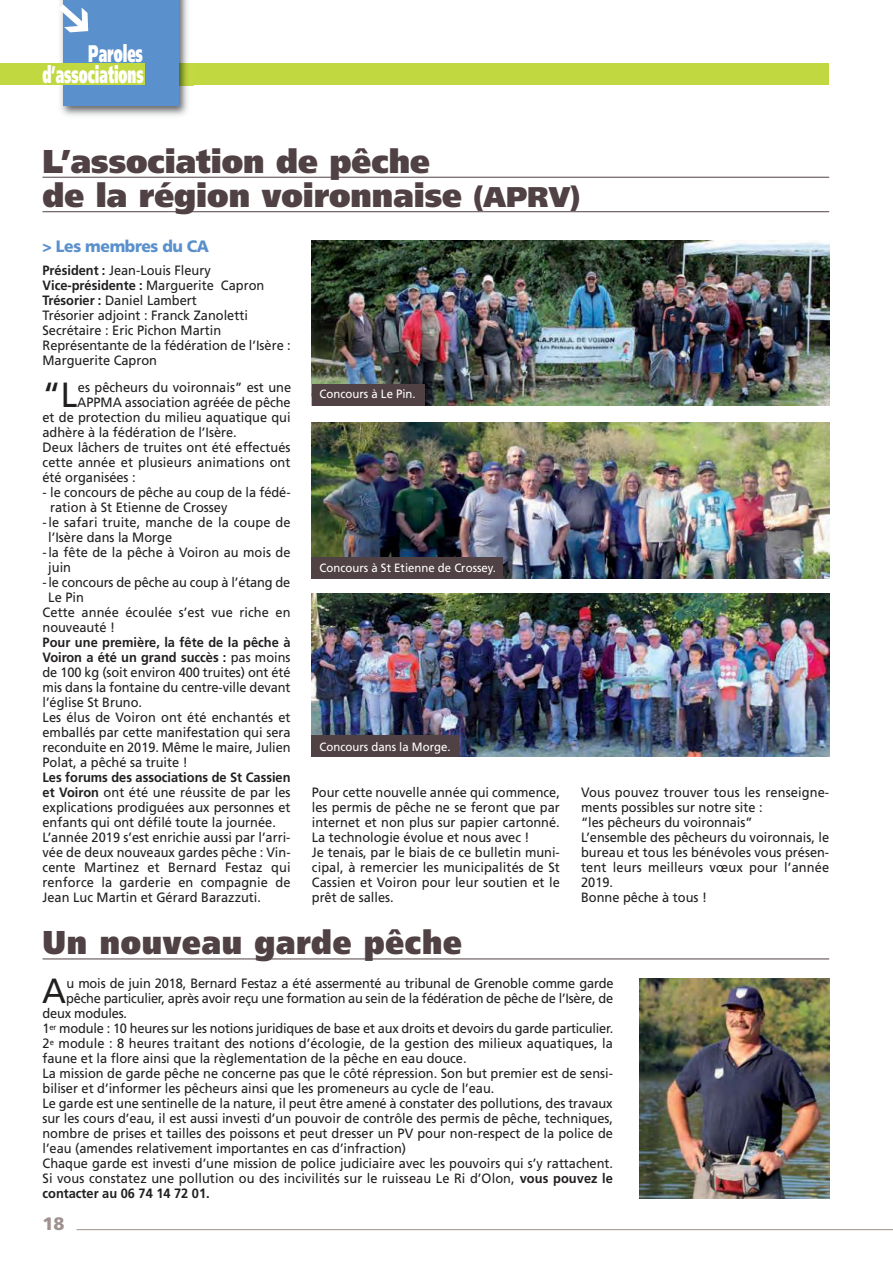
<style>
.page{position:relative;width:893px;height:1263px;background:#fff}
.page>*{position:absolute;margin:0;border:0;box-sizing:border-box;transform-origin:0 0}
.t1{font:34.95px "Frutiger";color:#221f1f;scale:.95 1}
.t2{font:900 33px/34.5px "Frutiger";color:#504144;scale:.95 1}
.t3{font:900 33px "Frutiger";letter-spacing:.025em;color:#504144;scale:.9 1}
.t4{font:900 24px/21.5px "Frutiger";color:#fff;text-align:right;scale:.55 1}
.t5{font:900 18px "Frutiger";color:#9e918e}
.t6{font:900 16.5px "Frutiger";letter-spacing:-.025em;color:#5a90cc;scale:.95 1}
.t7{font:13.5px/15px "Frutiger";color:#221f1f;scale:.95 1}
.t8{font:700 13.5px "Frutiger";color:#221f1f;scale:.95 1}
.t9{font:12px "Frutiger";color:#fff;scale:.95 1}
.s1{font-size:28.5px}
.s2{font-weight:700}
</style>
<div class="page">
<div style="left:130px;top:64px;width:699px;height:21px;background:#c2d840"></div>
<hr style="left:77px;top:1229px;width:816px;height:1px;background:#9e918e">
<img style="left:55px;top:0;width:138px;height:116px">
<img style="left:179px;top:64px;width:14px;height:21px">
<div style="left:64px;top:0;width:115px;height:106px;background:#5a90cc"></div>
<div style="left:0;top:64px;width:145px;height:21px;background:#c2d840"></div>
<img style="left:640px;top:978px;width:189px;height:220px">
<hr style="left:43px;top:177px;width:786px;height:1px;background:#504144">
<hr style="left:43px;top:211px;width:786px;height:1px;background:#504144">
<hr style="left:43px;top:958px;width:786px;height:1px;background:#504144">
<img style="left:312px;top:240px;width:517px;height:165px">
<img style="left:312px;top:422px;width:517px;height:157px">
<img style="left:312px;top:593px;width:517px;height:164px">
<div style="left:312px;top:384px;width:112px;height:21px;background:#504144"></div>
<div style="left:312px;top:557px;width:191px;height:22px;background:#504144"></div>
<div style="left:312px;top:736px;width:147px;height:21px;background:#504144"></div>
<svg style="left:55px;top:0;width:9px;height:41px"></svg>
<h3 class="t4" style="left:42px;top:44px;width:186px">Paroles d’associations</h3>
<h2 class="t2" style="left:43px;top:147px;width:568px">L’association de pêche<br>de la région voironnaise <span class="s1">(APRV)</span></h2>
<p class="t6" style="left:43px;top:237px;width:177px">&gt; Les membres du CA</p>
<p class="t7" style="left:43px;top:264px;width:263px"><span class="s2">Président :</span> Jean-Louis Fleury<br><span class="s2">Vice-présidente :</span> Marguerite Capron<br><span class="s2">Trésorier :</span> Daniel Lambert<br>Trésorier adjoint : Franck Zanoletti<br>Secrétaire : Eric Pichon Martin<br>Représentante de la fédération de l’Isère :<br>Marguerite Capron</p>
<h1 class="t1" style="left:43px;top:380px;width:38px">“L</h1>
<p class="t7" style="left:78px;top:381px;width:226px">es pêcheurs du voironnais” est une</p>
<p class="t7" style="left:77px;top:396px;width:226px">APPMA association agréée de pêche</p>
<p class="t7" style="left:43px;top:411px;width:263px">et de protection du milieu aquatique qui</p>
<p class="t7" style="left:43px;top:426px;width:206px">adhère à la fédération de l’Isère.</p>
<p class="t7" style="left:43px;top:441px;width:263px">Deux lâchers de truites ont été effectués</p>
<p class="t7" style="left:43px;top:456px;width:263px">cette année et plusieurs animations ont</p>
<p class="t7" style="left:43px;top:471px;width:100px">été organisées :</p>
<p class="t7" style="left:43px;top:486px;width:263px">- le concours de pêche au coup de la fédé-</p>
<p class="t7" style="left:50px;top:501px;width:188px">ration à St Etienne de Crossey</p>
<p class="t7" style="left:43px;top:516px;width:263px">-le safari truite, manche de la coupe de</p>
<p class="t7" style="left:48px;top:531px;width:132px">l’Isère dans la Morge</p>
<p class="t7" style="left:43px;top:546px;width:263px">-la fête de la pêche à Voiron au mois de</p>
<p class="t7" style="left:48px;top:561px;width:25px">juin</p>
<p class="t7" style="left:43px;top:576px;width:262px">-le concours de pêche au coup à l’étang de</p>
<p class="t7" style="left:48px;top:591px;width:39px">Le Pin</p>
<p class="t7" style="left:43px;top:606px;width:263px">Cette année écoulée s’est vue riche en</p>
<p class="t7" style="left:43px;top:621px;width:78px">nouveauté !</p>
<p class="t7" style="left:43px;top:636px;width:263px"><span class="s2">Pour une première, la fête de la pêche à Voiron a été un grand succès :</span> pas moins de 100 kg (soit environ 400 truites) ont été mis dans la fontaine du centre-ville devant l’église St Bruno.<br>Les élus de Voiron ont été enchantés et emballés par cette manifestation qui sera reconduite en 2019. Même le maire, Julien Polat, a pêché sa truite !</p>
<p class="t7" style="left:43px;top:771px;width:263px"><span class="s2">Les forums des associations de St Cassien et Voiron</span> ont été une réussite de par les explications prodiguées aux personnes et enfants qui ont défilé toute la journée.<br>L’année 2019 s’est enrichie aussi par l’arri&shy;vée de deux nouveaux gardes pêche : Vin&shy;cente Martinez et Bernard Festaz qui renforce la garderie en compagnie de Jean Luc Martin et Gérard Barazzuti.</p>
<p class="t9" style="left:320px;top:389px;width:103px">Concours à Le Pin.</p>
<p class="t9" style="left:320px;top:563px;width:187px">Concours à St Etienne de Crossey.</p>
<p class="t9" style="left:320px;top:741px;width:139px">Concours dans la Morge.</p>
<p class="t7" style="left:312px;top:786px;width:263px">Pour cette nouvelle année qui commence, les permis de pêche ne se feront que par internet et non plus sur papier cartonné.<br>La technologie évolue et nous avec !<br>Je tenais, par le biais de ce bulletin muni&shy;cipal, à remercier les municipalités de St Cassien et Voiron pour leur soutien et le prêt de salles.</p>
<p class="t7" style="left:581px;top:786px;width:263px">Vous pouvez trouver tous les renseigne&shy;ments possibles sur notre site :<br>“les pêcheurs du voironnais”<br>L’ensemble des pêcheurs du voironnais, le bureau et tous les bénévoles vous présen&shy;tent leurs meilleurs vœux pour l’année<br>2019.<br>Bonne pêche à tous !</p>
<h2 class="t3" style="left:43px;top:929px;width:468px">Un nouveau garde pêche</h2>
<h1 class="t1" style="left:42px;top:977px;width:27px">A</h1>
<p class="t7" style="left:66px;top:977px;width:577px">u mois de juin 2018, Bernard Festaz a été assermenté au tribunal de Grenoble comme garde</p>
<p class="t7" style="left:66px;top:992px;width:577px">pêche particulier, après avoir reçu une formation au sein de la fédération de pêche de l’Isère, de</p>
<p class="t7" style="left:43px;top:1007px;width:90px">deux modules.</p>
<p class="t7" style="left:43px;top:1022px;width:602px">1<sup>er</sup> module : 10 heures sur les notions juridiques de base et aux droits et devoirs du garde particulier.</p>
<p class="t7" style="left:43px;top:1037px;width:602px">2<sup>e</sup> module : 8 heures traitant des notions d’écologie, de la gestion des milieux aquatiques, la</p>
<p class="t7" style="left:42px;top:1052px;width:448px">faune et la flore ainsi que la règlementation de la pêche en eau douce.</p>
<p class="t7" style="left:42px;top:1067px;width:602px">La mission de garde pêche ne concerne pas que le côté répression. Son but premier est de sensi-</p>
<p class="t7" style="left:43px;top:1082px;width:477px">biliser et d’informer les pêcheurs ainsi que les promeneurs au cycle de l’eau.</p>
<p class="t7" style="left:43px;top:1097px;width:602px">Le garde est une sentinelle de la nature, il peut être amené à constater des pollutions, des travaux</p>
<p class="t7" style="left:42px;top:1112px;width:602px">sur les cours d’eau, il est aussi investi d’un pouvoir de contrôle des permis de pêche, techniques,</p>
<p class="t7" style="left:42px;top:1127px;width:602px">nombre de prises et tailles des poissons et peut dresser un PV pour non-respect de la police de</p>
<p class="t7" style="left:43px;top:1142px;width:384px">l’eau (amendes relativement importantes en cas d’infraction)</p>
<p class="t7" style="left:43px;top:1157px;width:602px">Chaque garde est investi d’une mission de police judiciaire avec les pouvoirs qui s’y rattachent.</p>
<p class="t7" style="left:43px;top:1172px;width:602px">Si vous constatez une pollution ou des incivilités sur le ruisseau Le Ri d’Olon, <span class="s2">vous pouvez le</span></p>
<p class="t8" style="left:43px;top:1188px;width:178px">contacter au 06 74 14 72 01.</p>
<h3 class="t5" style="left:43px;top:1214px;width:24px">18</h3>
</div>
